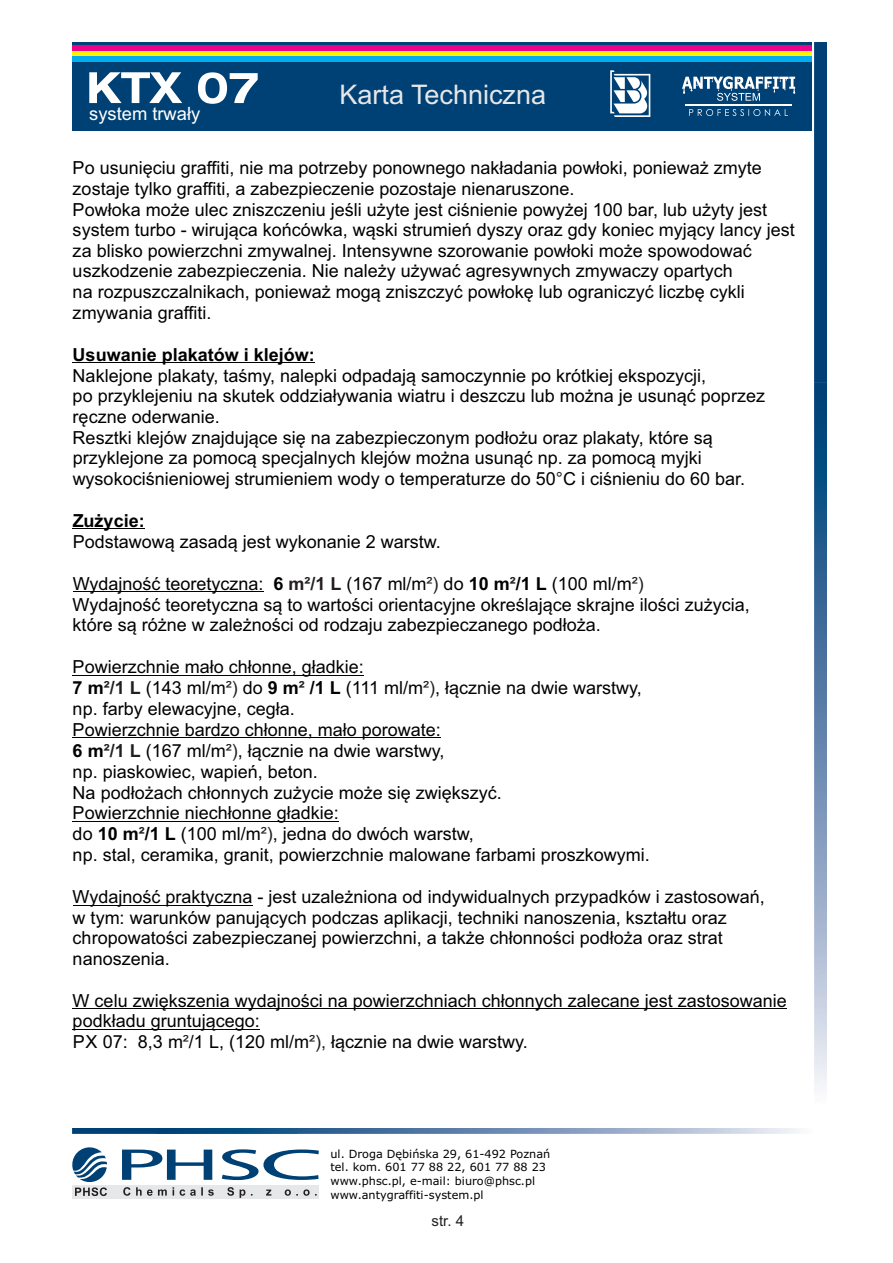
<style>
.page{position:relative;width:893px;height:1263px;background:#fff}
.page>*{position:absolute;margin:0;border:0;box-sizing:border-box;transform-origin:0 0}
.t1{font:27px "Arial";color:#e6e7e9}
.t2{font:18.3px "Arial";color:#fff}
.t3{font:18px/20.7px "Arial";color:#000}
.t4{font:700 18px "Arial";color:#000}
.t5{font:15px "Arial";color:#231f20}
.t6{font:11.25px/13.6px "Verdana";color:#000}
.s1{color:#231f20}
.s2{font-weight:700}
.s3{font-weight:700;color:#231f20}
</style>
<div class="page">
<img style="left:814px;top:43px;width:13px;height:1047px">
<img style="left:72px;top:1128px;width:728px;height:6px">
<hr style="left:73px;top:362px;width:242px;height:1px;background:#000">
<hr style="left:73px;top:528px;width:72px;height:1px;background:#000">
<hr style="left:73px;top:591px;width:191px;height:1px;background:#000">
<hr style="left:73px;top:675px;width:291px;height:1px;background:#000">
<hr style="left:73px;top:737px;width:368px;height:1px;background:#000">
<hr style="left:73px;top:821px;width:266px;height:1px;background:#000">
<hr style="left:73px;top:905px;width:180px;height:1px;background:#000">
<hr style="left:73px;top:1008px;width:714px;height:1px;background:#000">
<hr style="left:73px;top:1029px;width:187px;height:1px;background:#000">
<div style="left:72px;top:43px;width:740px;height:88px;background:#004175"></div>
<div style="left:72px;top:46px;width:740px;height:5px;background:#ed028c"></div>
<div style="left:72px;top:51px;width:740px;height:5px;background:#fff101"></div>
<div style="left:72px;top:56px;width:740px;height:5px;background:#00aeef"></div>
<svg style="left:89px;top:72px;width:169px;height:32px"></svg>
<svg style="left:610px;top:70px;width:40px;height:47px"></svg>
<svg style="left:689px;top:109px;width:99px;height:7px"></svg>
<hr style="left:685px;top:104px;width:107px;height:2px;background:#fff">
<svg style="left:682px;top:76px;width:113px;height:25px"></svg>
<svg style="left:122px;top:1149px;width:197px;height:31px"></svg>
<div style="left:72px;top:1185px;width:247px;height:13px;background:#e6e7e9"></div>
<svg style="left:123px;top:1187px;width:194px;height:11px"></svg>
<svg style="left:72px;top:1147px;width:35px;height:49px"></svg>
<p class="t2" style="left:89px;top:107px;width:112px">system trwały</p>
<h1 class="t1" style="left:339px;top:85px;width:208px">Karta Techniczna</h1>
<p class="t3" style="left:73px;top:159px;width:724px">Po usunięciu graffiti, nie ma potrzeby ponownego nakładania powłoki, ponieważ zmyte zostaje tylko graffiti, a zabezpieczenie pozostaje nienaruszone.<br>Powłoka może ulec zniszczeniu jeśli użyte jest ciśnienie powyżej 100 bar, lub użyty jest system turbo - wirująca końcówka, wąski strumień dyszy oraz gdy koniec myjący lancy jest za blisko powierzchni zmywalnej. Intensywne szorowanie powłoki może spowodować uszkodzenie zabezpieczenia. Nie należy używać agresywnych zmywaczy opartych<br>na rozpuszczalnikach, ponieważ mogą zniszczyć powłokę lub ograniczyć liczbę cykli zmywania graffiti.</p>
<p class="t4" style="left:73px;top:347px;width:244px">Usuwanie plakatów i klejów:</p>
<p class="t3" style="left:73px;top:366px;width:694px">Naklejone plakaty, taśmy, nalepki odpadają samoczynnie po krótkiej ekspozycji,<br>po przyklejeniu na skutek oddziaływania wiatru i deszczu lub można je usunąć poprzez ręczne oderwanie.<br>Resztki klejów znajdujące się na zabezpieczonym podłożu oraz plakaty, które są przyklejone za pomocą specjalnych klejów można usunąć np. za pomocą myjki wysokociśnieniowej strumieniem wody o temperaturze do 50<span class="s1">°</span>C i ciśnieniu do 60 bar.</p>
<p class="t4" style="left:73px;top:514px;width:74px">Zużycie:</p>
<p class="t3" style="left:73px;top:533px;width:370px">Podstawową zasadą jest wykonanie 2 warstw.</p>
<p class="t3" style="left:73px;top:575px;width:679px">Wydajność teoretyczna: <span class="s2">6</span> <span class="s3">m²/1 L</span> (167 ml/m<span class="s1">²)</span> do <span class="s2">10 m</span><span class="s3">²</span><span class="s2">/1 L</span> (100 ml/m<span class="s1">²)<br></span>Wydajność teoretyczna są to wartości orientacyjne określające skrajne ilości zużycia, które są różne w zależności od rodzaju zabezpieczanego podłoża.</p>
<p class="t3" style="left:73px;top:658px;width:579px">Powierzchnie mało chłonne, gładkie:<br><span class="s2">7 m</span><span class="s3">²/1 L</span> (143 ml/m<span class="s1">²)</span> do <span class="s2">9 m</span><span class="s3">²</span> <span class="s2">/1 L</span> (111 ml/m<span class="s1">²)</span>, łącznie na dwie warstwy, np. farby elewacyjne, cegła.<br>Powierzchnie bardzo chłonne, mało porowate:<br><span class="s2">6 m</span><span class="s3">²/1 L</span> (167 ml/m<span class="s1">²)</span>, łącznie na dwie warstwy,<br>np. piaskowiec, wapień, beton.<br>Na podłożach chłonnych zużycie może się zwiększyć.<br>Powierzchnie niechłonne gładkie:<br>do <span class="s2">10 m</span><span class="s3">²</span><span class="s2">/1 L</span> (100 ml/m<span class="s1">²)</span>, jedna do dwóch warstw,<br>np. stal, ceramika, granit, powierzchnie malowane farbami proszkowymi.</p>
<p class="t3" style="left:73px;top:888px;width:694px">Wydajność praktyczna - jest uzależniona od indywidualnych przypadków i zastosowań, w tym: warunków panujących podczas aplikacji, techniki nanoszenia, kształtu oraz chropowatości zabezpieczanej powierzchni, a także chłonności podłoża oraz strat nanoszenia.</p>
<p class="t3" style="left:73px;top:992px;width:716px">W celu zwiększenia wydajności na powierzchniach chłonnych zalecane jest zastosowanie podkładu gruntującego:<br>PX 07: 8,3 m<span class="s1">²</span>/1 L, (120 ml/m<span class="s1">²),</span> łącznie na dwie warstwy.</p>
<p class="t6" style="left:330px;top:1148px;width:221px">ul. Droga Dębińska 29, 61-492 Poznań tel. kom. 601 77 88 22, 601 77 88 23 www.phsc.pl, e-mail: biuro@phsc.pl www.antygraffiti-system.pl</p>
<p class="t5" style="left:432px;top:1215px;width:34px">str. 4</p>
</div>
